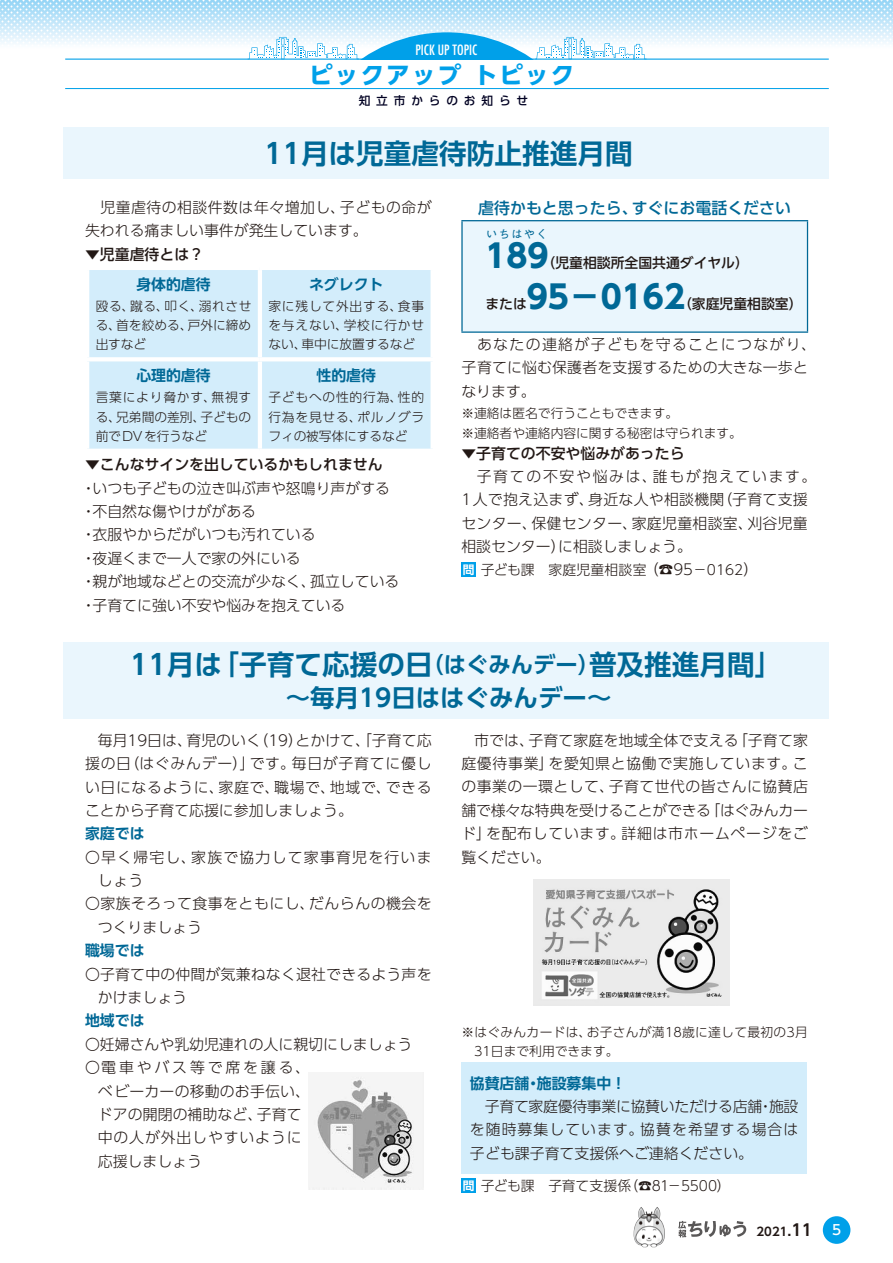
<style>
.page{position:relative;width:893px;height:1263px;background:#fff}
.page>*{position:absolute;margin:0;border:0;box-sizing:border-box;transform-origin:0 0}
.t1{font:700 31.95px "UD Shin Go Pro";color:#006896}
.t2{font:700 27.6px "UD Shin Go Pro De";color:#006896}
.t3{font:700 24.45px "UD Shin Go Pro De";color:#006896}
.t4{font:700 23.4px "UD Shin Go Pro";letter-spacing:.1em;color:#00a0e9}
.t5{font:500 15.9px "UD Shin Go Pro";color:#006896}
.t6{font:300 14.85px/23.4px "UD Shin Go Pro";letter-spacing:.01em;color:#221815}
.t7{font:300 14.85px/23.4px "UD Shin Go Pro";letter-spacing:.03em;color:#221815}
.t8{font:500 14.85px "UD Shin Go Pro";color:#221815}
.t9{font:700 14.85px "UD Shin Go Pro De";color:#006896}
.t10{font:300 14.85px "UD Shin Go Pro";letter-spacing:.08em;color:#221815}
.t11{font:300 14.85px "UD Shin Go Pro";letter-spacing:.19em;color:#221815}
.t12{font:300 14.85px "UD Shin Go Pro";letter-spacing:.06em;color:#221815}
.t13{font:700 14.85px "UD Shin Go Pro De";color:#006896}
.t14{font:300 13.8px "UD Shin Go Pro";color:#221815}
.t15{font:500 13.8px "UD Shin Go Pro";color:#221815}
.t16{font:500 condensed 13.8px "Futura";color:#fff}
.t17{font:300 12.75px/19.2px "UD Shin Go Pro";letter-spacing:.06em;color:#221815;text-align:justify}
.t18{font:300 12.75px/19.2px "UD Shin Go Pro";color:#221815;text-align:justify}
.t19{font:300 12.75px/19.2px "UD Shin Go Pro";letter-spacing:.025em;color:#221815}
.t20{font:500 11.7px "UD Shin Go Pro";letter-spacing:.5em;color:#002}
.t21{font:700 11.7px "UD Shin Go Pro De";color:#221815}
.t22{font:700 10.65px "UD Shin Go Pro";letter-spacing:.19em;color:#006896}
.s1{font-family:"UD Shin Go Pro De";font-weight:700;font-size:11.7px;color:#fff}
.s2{font-size:14.85px}
.s3{font-size:22.35px}
.s4{font-size:13.8px}
.s5{font-size:15.9px}
.s6{font-family:"UD Shin Go Pro";font-weight:500;font-size:13.8px;color:#fff}
</style>
<div class="page">
<div style="left:823px;top:1216px;width:27px;height:28px;background:#00a0e9;border-radius:50%"></div>
<svg style="left:678px;top:1221px;width:68px;height:16px"></svg>
<svg style="left:644px;top:1207px;width:13px;height:7px"></svg>
<svg style="left:0;top:0;width:893px;height:59px"></svg>
<hr style="left:65px;top:59px;width:764px;height:1px;background:#00a0e9">
<hr style="left:65px;top:88px;width:764px;height:1px;background:#00a0e9">
<svg style="left:248px;top:32px;width:398px;height:27px"></svg>
<div style="left:64px;top:128px;width:765px;height:51px;background:#eaf6fd"></div>
<div style="left:64px;top:642px;width:765px;height:77px;background:#eaf6fd"></div>
<div style="left:89px;top:270px;width:342px;height:179px;background:#d3edfb"></div>
<hr style="left:258px;top:270px;width:4px;height:87px;background:#fff">
<hr style="left:85px;top:357px;width:175px;height:4px;background:#fff">
<hr style="left:260px;top:357px;width:175px;height:4px;background:#fff">
<hr style="left:258px;top:361px;width:4px;height:88px;background:#fff">
<div style="left:462px;top:221px;width:345px;height:111px;background:#eaf6fd"></div>
<hr style="left:461px;top:220px;width:347px;height:1px;background:#006896">
<hr style="left:461px;top:221px;width:2px;height:110px;background:#006896">
<hr style="left:807px;top:221px;width:1px;height:110px;background:#006896">
<hr style="left:461px;top:331px;width:347px;height:2px;background:#006896">
<div style="left:461px;top:562px;width:15px;height:15px;background:#00a0e9"></div>
<div style="left:461px;top:1062px;width:346px;height:112px;background:#d3edfb"></div>
<div style="left:461px;top:1178px;width:15px;height:15px;background:#00a0e9"></div>
<img style="left:309px;top:1072px;width:114px;height:117px">
<img style="left:533px;top:880px;width:197px;height:126px">
<p class="t16" style="left:415px;top:41px;width:64px">PICK UP TOPIC</p>
<h3 class="t4" style="left:309px;top:56px;width:267px">ピックアップ トピック</h3>
<p class="t20" style="left:359px;top:91px;width:171px">知立市からのお知らせ</p>
<h2 class="t2" style="left:265px;top:131px;width:370px">11月は児童虐待防止推進月間</h2>
<p class="t7" style="left:85px;top:195px;width:348px">　児童虐待の相談件数は年々増加し、子どもの命が失われる痛ましい事件が発生しています。</p>
<p class="t8" style="left:85px;top:242px;width:121px">▼児童虐待とは？</p>
<p class="t9" style="left:136px;top:272px;width:76px">身体的虐待</p>
<p class="t18" style="left:96px;top:296px;width:157px">殴る、蹴る、叩く、溺れさせる、首を絞める、戸外に締め出すなど</p>
<p class="t9" style="left:309px;top:272px;width:76px">ネグレクト</p>
<p class="t17" style="left:268px;top:296px;width:157px">家に残して外出する、食事を与えない、学校に行かせない、車中に放置するなど</p>
<p class="t9" style="left:317px;top:363px;width:61px">性的虐待</p>
<p class="t17" style="left:268px;top:388px;width:157px">子どもへの性的行為、性的行為を見せる、ポルノグラフィの被写体にするなど</p>
<p class="t8" style="left:85px;top:452px;width:299px">▼こんなサインを出しているかもしれません</p>
<p class="t6" style="left:81px;top:476px;width:320px">・いつも子どもの泣き叫ぶ声や怒鳴り声がする・不自然な傷やけががある<br>・衣服やからだがいつも汚れている<br>・夜遅くまで一人で家の外にいる<br>・親が地域などとの交流が少なく、孤立している・子育てに強い不安や悩みを抱えている</p>
<p class="t9" style="left:136px;top:363px;width:76px">心理的虐待</p>
<p class="t17" style="left:96px;top:388px;width:157px">言葉により脅かす、無視する、兄弟間の差別、子どもの前でDVを行うなど</p>
<p class="t5" style="left:478px;top:195px;width:314px">虐待かもと思ったら、すぐにお電話ください</p>
<h1 class="t1" style="left:485px;top:230px;width:65px">189</h1>
<p class="t22" style="left:486px;top:226px;width:63px">いちはやく</p>
<p class="t15" style="left:542px;top:251px;width:209px">（児童相談所全国共通ダイヤル）</p>
<h1 class="t1" style="left:527px;top:271px;width:160px">95－0162</h1>
<p class="t15" style="left:678px;top:293px;width:126px">（家庭児童相談室）</p>
<p class="t6" style="left:461px;top:332px;width:356px">　あなたの連絡が子どもを守ることにつながり、子育てに悩む保護者を支援するための大きな一歩となります。</p>
<p class="t18" style="left:461px;top:403px;width:282px">※連絡は匿名で行うこともできます。<br>※連絡者や連絡内容に関する秘密は守られます。</p>
<p class="t8" style="left:461px;top:441px;width:225px">▼子育ての不安や悩みがあったら</p>
<p class="t6" style="left:461px;top:464px;width:356px">　子育ての不安や悩みは、誰もが抱えています。<br>1人で抱え込まず、身近な人や相談機関（子育て支援センター、保健センター、家庭児童相談室、刈谷児童相談センター）に相談しましょう。</p>
<p class="t14" style="left:463px;top:559px;width:297px"><span class="s1">問</span> 子ども課　家庭児童相談室 <span class="s2">（☎95</span>－0162<span class="s2">）</span></p>
<p class="t15" style="left:485px;top:293px;width:43px">または</p>
<h2 class="t2" style="left:130px;top:642px;width:654px">11月は「子育て応援の日<span class="s3">（はぐみんデー）</span>普及推進月間」</h2>
<h3 class="t3" style="left:286px;top:677px;width:327px">～毎月19日ははぐみんデー～</h3>
<p class="t6" style="left:85px;top:728px;width:348px;text-align:justify;text-indent:13px">毎月19日は、育児のいく（19）とかけて、「子育て応援の日（はぐみんデー）」です。毎日が子育てに優しい日になるように、家庭で、職場で、地域で、できることから子育て応援に参加しましょう。</p>
<p class="t13" style="left:85px;top:822px;width:61px">家庭では</p>
<p class="t10" style="left:85px;top:845px;width:348px">〇早く帰宅し、家族で協力して家事育児を行いま</p>
<p class="t6" style="left:98px;top:868px;width:47px">しょう</p>
<p class="t7" style="left:85px;top:892px;width:348px">〇家族そろって食事をともにし、だんらんの機会を</p>
<p class="t6" style="left:98px;top:915px;width:106px">つくりましょう</p>
<p class="t13" style="left:85px;top:938px;width:61px">職場では</p>
<p class="t6" style="left:98px;top:962px;width:335px;text-indent:-13px">〇子育て中の仲間が気兼ねなく退社できるよう声をかけましょう</p>
<p class="t13" style="left:85px;top:1009px;width:61px">地域では</p>
<p class="t6" style="left:85px;top:1032px;width:329px">〇妊婦さんや乳幼児連れの人に親切にしましょう</p>
<p class="t11" style="left:85px;top:1055px;width:226px">〇電車やバス等で席を譲る、</p>
<p class="t6" style="left:98px;top:1079px;width:214px">ベビーカーの移動のお手伝い、</p>
<p class="t6" style="left:98px;top:1102px;width:205px">ドアの開閉の補助など、子育て</p>
<p class="t12" style="left:98px;top:1126px;width:205px">中の人が外出しやすいように</p>
<p class="t6" style="left:98px;top:1149px;width:106px">応援しましょう</p>
<p class="t6" style="left:461px;top:728px;width:348px;text-align:justify;text-indent:13px">市では、子育て家庭を地域全体で支える「子育て家庭優待事業」を愛知県と協働で実施しています。この事業の一環として、子育て世代の皆さんに協賛店舗で様々な特典を受けることができる「はぐみんカード」を配布しています。詳細は市ホームページをご覧ください。</p>
<p class="t19" style="left:474px;top:1022px;width:335px;text-indent:-13px">※はぐみんカードは、お子さんが満18歳に達して最初の3月<br>31日まで利用できます。</p>
<p class="t9" style="left:470px;top:1071px;width:158px">協賛店舗・施設募集中！</p>
<p class="t6" style="left:470px;top:1094px;width:330px;text-align:justify">　子育て家庭優待事業に協賛いただける店舗・施設を随時募集しています。協賛を希望する場合は子ども課子育て支援係へご連絡ください。</p>
<p class="t14" style="left:463px;top:1174px;width:269px"><span class="s1">問</span> 子ども課　子育て支援係（☎81－5500）</p>
<p class="t21" style="left:757px;top:1222px;width:86px">2021<span class="s4">.</span><span class="s5">11</span> <span class="s6">5</span></p>
</div>
